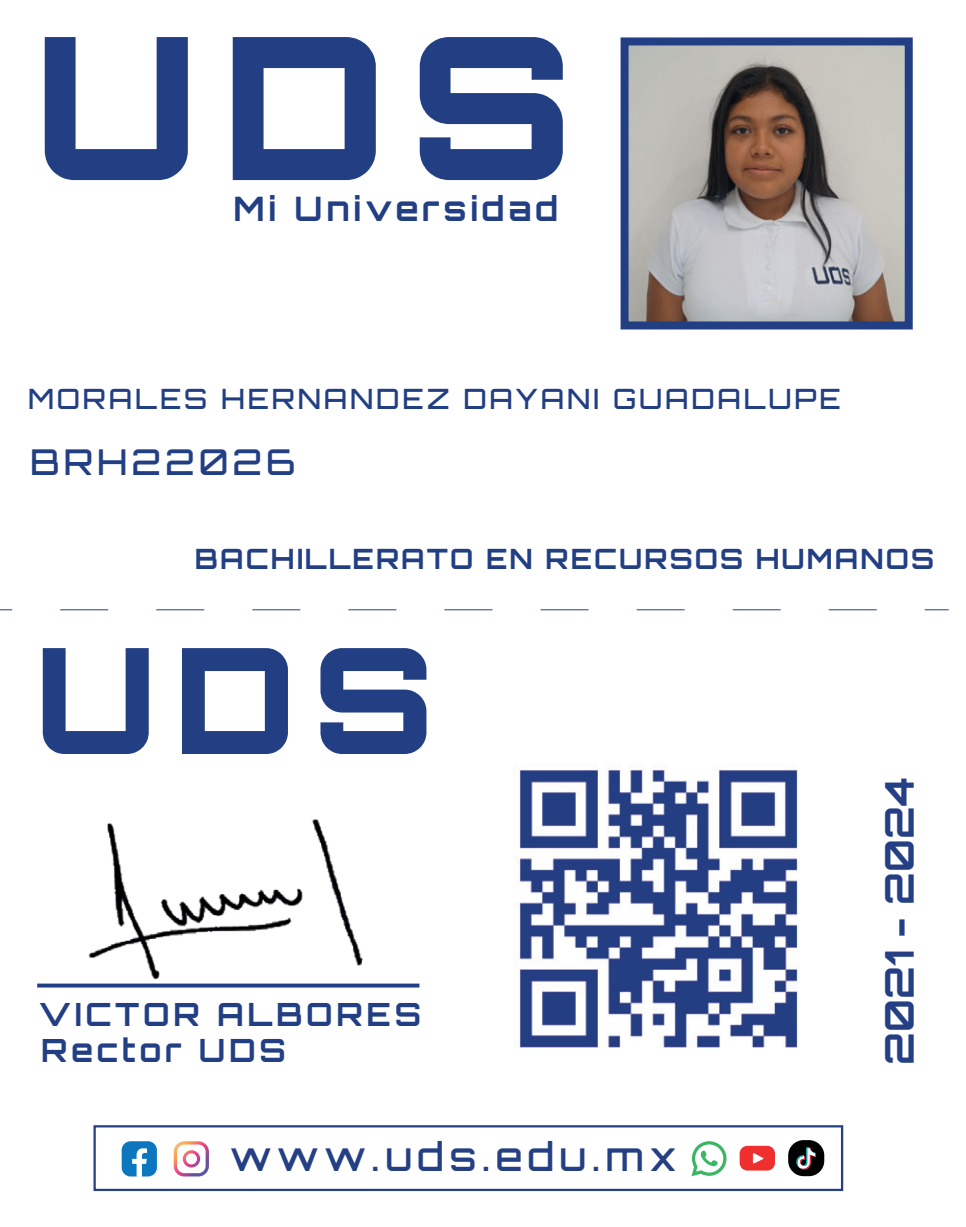
<style>
.page{position:relative;width:966px;height:1227px;background:#fff}
.page>*{position:absolute;margin:0;border:0;box-sizing:border-box;transform-origin:0 0}
.t1{font:700 39.6px "Orbitron";color:#243f84}
.t2{font:500 39.2px "Orbitron";letter-spacing:.135em;color:#243f84}
.t3{font:500 35.6px "Orbitron";letter-spacing:.115em;color:#233f83}
.t4{font:700 33.6px "Orbitron";letter-spacing:.115em;color:#233f83}
.t5{font:700 32px/36px "Orbitron";letter-spacing:.115em;color:#233f83}
.t6{font:500 28px "Orbitron";letter-spacing:.1em;color:#233f83}
.t7{font:700 28px "Orbitron";letter-spacing:.075em;color:#233f83}
</style>
<div class="page">
<img style="left:629px;top:46px;width:274px;height:274px">
<div style="left:620px;top:37px;width:292px;height:292px;border:8px solid #233f83"></div>
<svg style="left:45px;top:37px;width:143px;height:143px"></svg>
<svg style="left:233px;top:37px;width:143px;height:143px"></svg>
<svg style="left:419px;top:37px;width:143px;height:143px"></svg>
<svg style="left:43px;top:648px;width:106px;height:106px"></svg>
<svg style="left:182px;top:648px;width:106px;height:106px"></svg>
<svg style="left:320px;top:648px;width:106px;height:106px"></svg>
<div style="left:37px;top:983px;width:382px;height:4px;border:2px solid #233f83"></div>
<img style="left:81px;top:819px;width:288px;height:169px">
<svg style="left:174px;top:1141px;width:35px;height:35px"></svg>
<svg style="left:691px;top:1141px;width:35px;height:35px"></svg>
<svg style="left:739px;top:1146px;width:36px;height:24px"></svg>
<div style="left:93px;top:1125px;width:750px;height:66px;border:2px solid #243f84"></div>
<div style="left:788px;top:1140px;width:36px;height:36px;background:#000001;border-radius:15px"></div>
<svg style="left:796px;top:1147px;width:20px;height:22px"></svg>
<img style="left:518px;top:767px;width:280px;height:281px">
<svg style="left:0;top:609px;width:12px;height:1px"></svg>
<svg style="left:60px;top:609px;width:817px;height:1px"></svg>
<svg style="left:924px;top:609px;width:24px;height:1px"></svg>
<svg style="left:122px;top:1141px;width:35px;height:35px"></svg>
<p class="t4" style="left:233px;top:188px;width:326px">Mi Universidad</p>
<p class="t6" style="left:28px;top:381px;width:814px">MORALES HERNANDEZ DAYANI GUADALUPE</p>
<p class="t3" style="left:30px;top:439px;width:267px">BRH22026</p>
<p class="t7" style="left:195px;top:542px;width:740px">BACHILLERATO EN RECURSOS HUMANOS</p>
<p class="t5" style="left:39px;top:996px;width:383px">VICTOR ALBORES<br>Rector UDS</p>
<h2 class="t2" style="left:230px;top:1132px;width:448px">www.uds.edu.mx</h2>
<h1 class="t1" style="left:875px;top:1064px;width:289px;rotate:-90deg">2021 - 2024</h1>
</div>
